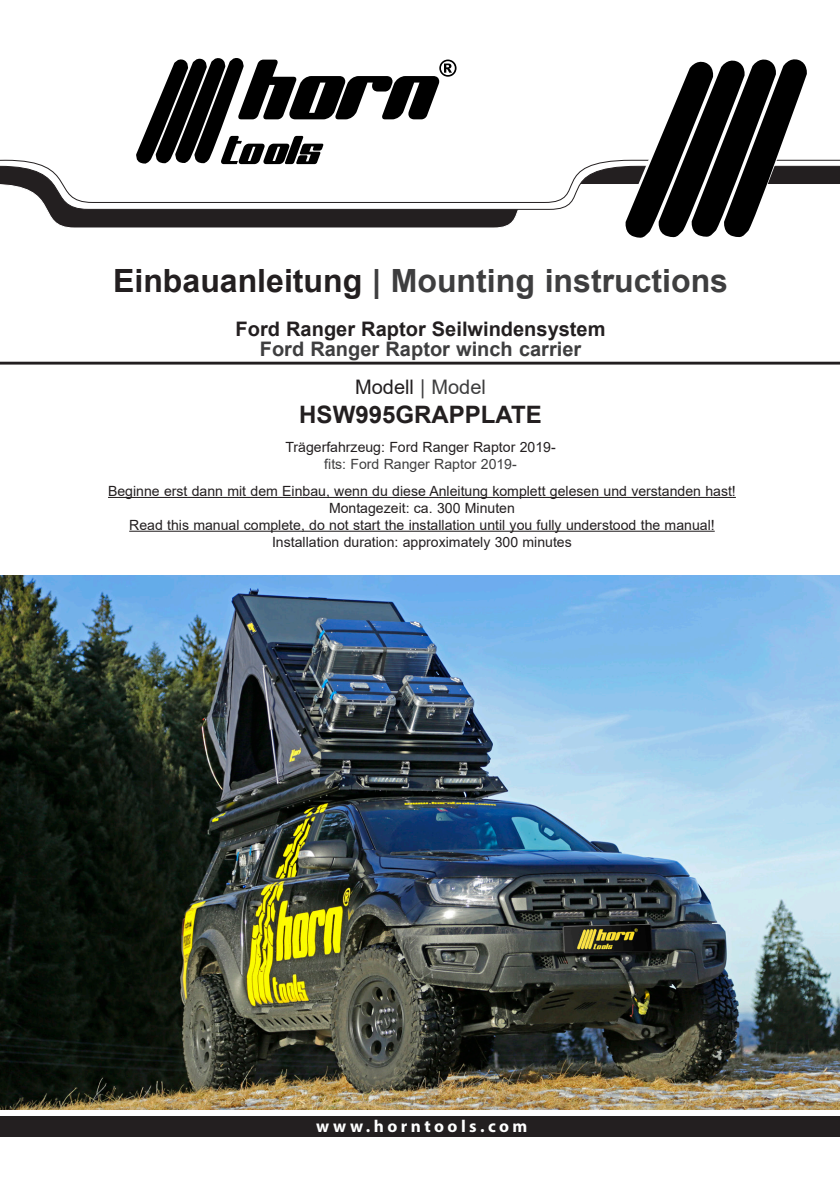
<style>
.page{position:relative;width:840px;height:1191px;background:#fff}
.page>*{position:absolute;margin:0;border:0;box-sizing:border-box;transform-origin:0 0}
.t1{font:700 32px "Arial";color:#3e3e3f}
.t2{font:700 24px "Arial";color:#231f20}
.t3{font:700 20px "Arial";color:#231f20}
.t4{font:700 20px "Arial";color:#3e3e3f}
.t5{font:20px "Arial";color:#231f20}
.t6{font:700 17.2px "Myriad Pro";letter-spacing:.2em;color:#fff}
.t7{font:14px "Arial";color:#231f20}
.t8{font:14px "Arial";color:#3e3e3f}
.s1{color:#231f20}
.s2{color:#3e3e3f}
</style>
<div class="page">
<svg style="left:47px;top:210px;width:471px;height:18px;background:#2f2b2c"></svg>
<svg style="left:43px;top:203px;width:528px;height:7px"></svg>
<svg style="left:0;top:65px;width:839px;height:138px"></svg>
<svg style="left:135px;top:58px;width:321px;height:107px"></svg>
<svg style="left:623px;top:59px;width:184px;height:179px"></svg>
<div style="left:0;top:1116px;width:839px;height:20px;background:#231f20"></div>
<hr style="left:0;top:362px;width:839px;height:2px;background:#231f20">
<img style="left:0;top:575px;width:839px;height:534px">
<hr style="left:108px;top:497px;width:627px;height:1px;background:#231f20">
<hr style="left:129px;top:531px;width:585px;height:1px;background:#231f20">
<p class="t1" style="left:113px;top:259px;width:616px"><span class="s1">Einbauanleitung</span> | Mounting instructions</p>
<p class="t3" style="left:235px;top:315px;width:371px">Ford Ranger Raptor Seilwindensystem</p>
<p class="t4" style="left:260px;top:335px;width:323px">Ford Ranger Raptor winch carrier</p>
<p class="t5" style="left:355px;top:373px;width:132px">Modell <span class="s2">| Model</span></p>
<p class="t2" style="left:299px;top:397px;width:244px">HSW995GRAPPLATE</p>
<p class="t7" style="left:285px;top:437px;width:271px">Trägerfahrzeug: Ford Ranger Raptor 2019-</p>
<p class="t8" style="left:324px;top:454px;width:194px">fits: Ford Ranger Raptor 2019-</p>
<p class="t7" style="left:108px;top:481px;width:629px">Beginne erst dann mit dem Einbau, wenn du diese Anleitung komplett gelesen und verstanden hast!</p>
<p class="t7" style="left:329px;top:498px;width:187px">Montagezeit: ca. 300 Minuten</p>
<p class="t7" style="left:129px;top:515px;width:586px">Read this manual complete, do not start the installation until you fully understood the manual!</p>
<p class="t7" style="left:272px;top:532px;width:301px">Installation duration: approximately 300 minutes</p>
<p class="t6" style="left:316px;top:1114px;width:212px">www.horntools.com</p>
</div>
